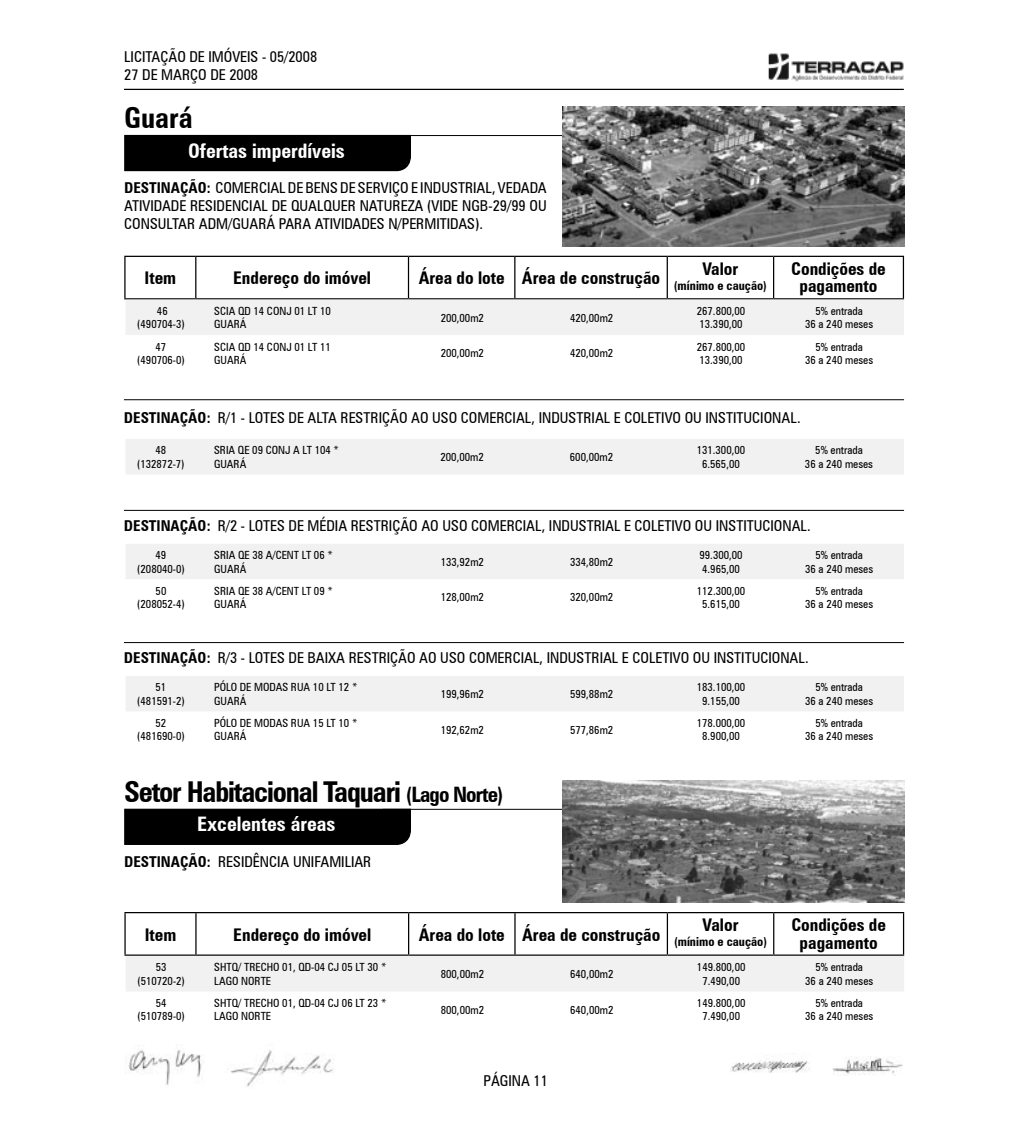
<style>
.page{position:relative;width:1028px;height:1134px;background:#fff}
.page>*{position:absolute;margin:0;border:0;box-sizing:border-box;transform-origin:0 0}
.t1{font:700 condensed 28.75px "Zurich BT";letter-spacing:-.04em;color:#000}
.t2{font:700 condensed 20px "Zurich BT";color:#fff}
.t3{font:700 condensed 17.5px/17.5px "Zurich BT";color:#000;text-align:center}
.t4{font:condensed 15px/18px "Zurich BT";color:#000}
.t5{font:700 condensed 12.5px "Zurich BT";color:#000}
.t6{font:condensed 11.25px/13.5px "Zurich BT";color:#000;text-align:center}
.s1{font-weight:700}
.s2{font-size:21.25px}
</style>
<div class="page">
<img style="left:125px;top:1049px;width:77px;height:36px">
<img style="left:230px;top:1050px;width:105px;height:37px">
<img style="left:730px;top:1053px;width:80px;height:20px">
<img style="left:832px;top:1056px;width:71px;height:20px">
<img style="left:768px;top:53px;width:136px;height:29px">
<hr style="left:124px;top:89px;width:779px;height:1px;background:#000">
<hr style="left:124px;top:399px;width:780px;height:1px;background:#000">
<hr style="left:124px;top:510px;width:780px;height:1px;background:#000">
<hr style="left:124px;top:642px;width:780px;height:1px;background:#000">
<div style="left:126px;top:439px;width:778px;height:35px;background:#f1f1f2"></div>
<div style="left:124px;top:134px;width:287px;height:38px;background:#000"></div>
<hr style="left:383px;top:135px;width:180px;height:1px;background:#000">
<img style="left:563px;top:106px;width:341px;height:140px">
<hr style="left:124px;top:256px;width:72px;height:1px;background:#000">
<hr style="left:124px;top:257px;width:1px;height:41px;background:#000">
<hr style="left:196px;top:256px;width:212px;height:1px;background:#000">
<hr style="left:195px;top:257px;width:1px;height:41px;background:#000">
<hr style="left:408px;top:256px;width:107px;height:1px;background:#000">
<hr style="left:408px;top:257px;width:1px;height:41px;background:#000">
<hr style="left:515px;top:256px;width:152px;height:1px;background:#000">
<hr style="left:514px;top:257px;width:1px;height:41px;background:#000">
<hr style="left:667px;top:256px;width:106px;height:1px;background:#000">
<hr style="left:666px;top:257px;width:2px;height:41px;background:#000">
<hr style="left:773px;top:256px;width:131px;height:1px;background:#000">
<hr style="left:773px;top:257px;width:1px;height:41px;background:#000">
<hr style="left:902px;top:257px;width:2px;height:41px;background:#000">
<hr style="left:124px;top:298px;width:72px;height:1px;background:#000">
<hr style="left:196px;top:298px;width:212px;height:1px;background:#000">
<hr style="left:408px;top:298px;width:107px;height:1px;background:#000">
<hr style="left:515px;top:298px;width:152px;height:1px;background:#000">
<hr style="left:667px;top:298px;width:106px;height:1px;background:#000">
<hr style="left:773px;top:298px;width:131px;height:1px;background:#000">
<div style="left:126px;top:300px;width:778px;height:35px;background:#f1f1f2"></div>
<div style="left:126px;top:544px;width:778px;height:35px;background:#f1f1f2"></div>
<div style="left:126px;top:676px;width:778px;height:35px;background:#f1f1f2"></div>
<div style="left:124px;top:808px;width:287px;height:37px;background:#000"></div>
<hr style="left:383px;top:809px;width:180px;height:1px;background:#000">
<img style="left:563px;top:780px;width:341px;height:123px">
<hr style="left:124px;top:912px;width:72px;height:1px;background:#000">
<hr style="left:124px;top:913px;width:2px;height:41px;background:#000">
<hr style="left:196px;top:912px;width:212px;height:1px;background:#000">
<hr style="left:195px;top:913px;width:1px;height:41px;background:#000">
<hr style="left:408px;top:912px;width:107px;height:1px;background:#000">
<hr style="left:408px;top:913px;width:1px;height:41px;background:#000">
<hr style="left:515px;top:912px;width:152px;height:1px;background:#000">
<hr style="left:514px;top:913px;width:1px;height:41px;background:#000">
<hr style="left:667px;top:912px;width:106px;height:1px;background:#000">
<hr style="left:667px;top:913px;width:1px;height:41px;background:#000">
<hr style="left:773px;top:912px;width:131px;height:1px;background:#000">
<hr style="left:773px;top:913px;width:1px;height:41px;background:#000">
<hr style="left:903px;top:913px;width:1px;height:41px;background:#000">
<hr style="left:124px;top:954px;width:72px;height:2px;background:#000">
<hr style="left:196px;top:954px;width:212px;height:2px;background:#000">
<hr style="left:408px;top:954px;width:107px;height:2px;background:#000">
<hr style="left:515px;top:954px;width:152px;height:2px;background:#000">
<hr style="left:667px;top:954px;width:106px;height:2px;background:#000">
<hr style="left:773px;top:954px;width:131px;height:2px;background:#000">
<div style="left:126px;top:956px;width:778px;height:35px;background:#f1f1f2"></div>
<h3 class="t4" style="left:124px;top:48px;width:194px;line-height:17.5px">LICITAÇÃO DE IMÓVEIS - 05/2008<br>27 DE MARÇO DE 2008</h3>
<h1 class="t1" style="left:124px;top:100px;width:70px">Guará</h1>
<h2 class="t2" style="left:188px;top:138px;width:158px">Ofertas imperdíveis</h2>
<h3 class="t4" style="left:124px;top:178px;width:424px;text-align:justify"><span class="s1">DESTINAÇÃO:</span> COMERCIAL DE BENS DE SERVIÇO E INDUSTRIAL, VEDADA ATIVIDADE RESIDENCIAL DE QUALQUER NATUREZA (VIDE NGB-29/99 OU CONSULTAR ADM/GUARÁ PARA ATIVIDADES N/PERMITIDAS).</h3>
<h3 class="t3" style="left:145px;top:269px;width:33px">Item</h3>
<h3 class="t3" style="left:233px;top:269px;width:139px">Endereço do imóvel</h3>
<h3 class="t3" style="left:418px;top:269px;width:243px">Área do lote Área de construção</h3>
<h3 class="t3" style="left:702px;top:260px;width:37px">Valor</h3>
<p class="t5" style="left:674px;top:278px;width:95px">(mínimo e caução)</p>
<h3 class="t3" style="left:791px;top:260px;width:96px">Condições de pagamento</h3>
<p class="t6" style="left:137px;top:304px;width:49px">46 (490704-3)</p>
<p class="t6" style="left:214px;top:304px;width:118px;text-align:left">SCIA QD 14 CONJ 01 LT 10<br>GUARÁ</p>
<p class="t6" style="left:440px;top:311px;width:45px">200,00m2</p>
<p class="t6" style="left:570px;top:311px;width:45px">420,00m2</p>
<p class="t6" style="left:697px;top:304px;width:50px;text-align:left">267.800,00<br>13.390,00</p>
<p class="t6" style="left:805px;top:304px;width:70px">5% entrada<br>36 a 240 meses</p>
<p class="t6" style="left:137px;top:340px;width:49px">47 (490706-0)</p>
<p class="t6" style="left:214px;top:340px;width:118px;text-align:left">SCIA QD 14 CONJ 01 LT 11<br>GUARÁ</p>
<p class="t6" style="left:440px;top:346px;width:45px">200,00m2</p>
<p class="t6" style="left:570px;top:346px;width:45px">420,00m2</p>
<p class="t6" style="left:697px;top:340px;width:50px;text-align:left">267.800,00<br>13.390,00</p>
<p class="t6" style="left:805px;top:340px;width:70px">5% entrada<br>36 a 240 meses</p>
<h3 class="t4" style="left:124px;top:408px;width:678px"><span class="s1">DESTINAÇÃO:</span> R/1 - LOTES DE ALTA RESTRIÇÃO AO USO COMERCIAL, INDUSTRIAL E COLETIVO OU INSTITUCIONAL.</h3>
<p class="t6" style="left:137px;top:443px;width:49px">48 (132872-7)</p>
<p class="t6" style="left:214px;top:443px;width:126px;text-align:left">SRIA QE 09 CONJ A LT 104 *<br>GUARÁ</p>
<p class="t6" style="left:440px;top:450px;width:45px">200,00m2</p>
<p class="t6" style="left:570px;top:450px;width:45px">600,00m2</p>
<p class="t6" style="left:696px;top:443px;width:50px">131.300,00<br>6.565,00</p>
<p class="t6" style="left:805px;top:443px;width:70px">5% entrada<br>36 a 240 meses</p>
<h3 class="t4" style="left:124px;top:516px;width:688px"><span class="s1">DESTINAÇÃO:</span> R/2 - LOTES DE MÉDIA RESTRIÇÃO AO USO COMERCIAL, INDUSTRIAL E COLETIVO OU INSTITUCIONAL.</h3>
<p class="t6" style="left:137px;top:548px;width:49px">49 (208040-0)</p>
<p class="t6" style="left:214px;top:548px;width:120px;text-align:left">SRIA QE 38 A/CENT LT 06 *<br>GUARÁ</p>
<p class="t6" style="left:440px;top:555px;width:45px">133,92m2</p>
<p class="t6" style="left:570px;top:555px;width:45px">334,80m2</p>
<p class="t6" style="left:699px;top:548px;width:45px;text-align:left">99.300,00<br>4.965,00</p>
<p class="t6" style="left:805px;top:548px;width:70px">5% entrada<br>36 a 240 meses</p>
<p class="t6" style="left:137px;top:584px;width:49px">50 (208052-4)</p>
<p class="t6" style="left:214px;top:584px;width:120px;text-align:left">SRIA QE 38 A/CENT LT 09 *<br>GUARÁ</p>
<p class="t6" style="left:441px;top:591px;width:45px">128,00m2</p>
<p class="t6" style="left:570px;top:591px;width:45px">320,00m2</p>
<p class="t6" style="left:697px;top:584px;width:50px">112.300,00<br>5.615,00</p>
<p class="t6" style="left:805px;top:584px;width:70px">5% entrada<br>36 a 240 meses</p>
<h3 class="t4" style="left:124px;top:648px;width:686px"><span class="s1">DESTINAÇÃO:</span> R/3 - LOTES DE BAIXA RESTRIÇÃO AO USO COMERCIAL, INDUSTRIAL E COLETIVO OU INSTITUCIONAL.</h3>
<p class="t6" style="left:137px;top:680px;width:49px">51 (481591-2)</p>
<p class="t6" style="left:214px;top:680px;width:145px;text-align:left">PÓLO DE MODAS RUA 10 LT 12 *<br>GUARÁ</p>
<p class="t6" style="left:440px;top:687px;width:45px">199,96m2</p>
<p class="t6" style="left:570px;top:687px;width:45px">599,88m2</p>
<p class="t6" style="left:697px;top:680px;width:50px">183.100,00<br>9.155,00</p>
<p class="t6" style="left:805px;top:680px;width:70px">5% entrada<br>36 a 240 meses</p>
<p class="t6" style="left:137px;top:716px;width:49px">52 (481690-0)</p>
<p class="t6" style="left:214px;top:716px;width:145px;text-align:left">PÓLO DE MODAS RUA 15 LT 10 *<br>GUARÁ</p>
<p class="t6" style="left:440px;top:723px;width:45px">192,62m2</p>
<p class="t6" style="left:570px;top:723px;width:45px">577,86m2</p>
<p class="t6" style="left:697px;top:716px;width:50px">178.000,00<br>8.900,00</p>
<p class="t6" style="left:805px;top:716px;width:70px">5% entrada<br>36 a 240 meses</p>
<h1 class="t1" style="left:124px;top:774px;width:381px">Setor Habitacional Taquari <span class="s2">(Lago Norte)</span></h1>
<h2 class="t2" style="left:197px;top:812px;width:140px">Excelentes áreas</h2>
<h3 class="t4" style="left:124px;top:852px;width:249px"><span class="s1">DESTINAÇÃO:</span> RESIDÊNCIA UNIFAMILIAR</h3>
<h3 class="t3" style="left:145px;top:925px;width:33px">Item</h3>
<h3 class="t3" style="left:233px;top:925px;width:139px">Endereço do imóvel</h3>
<h3 class="t3" style="left:419px;top:925px;width:243px">Área do lote Área de construção</h3>
<h3 class="t3" style="left:702px;top:916px;width:37px">Valor</h3>
<p class="t5" style="left:674px;top:934px;width:95px">(mínimo e caução)</p>
<h3 class="t3" style="left:791px;top:916px;width:96px">Condições de pagamento</h3>
<p class="t6" style="left:137px;top:960px;width:49px">53 (510720-2)</p>
<p class="t6" style="left:214px;top:960px;width:174px;text-align:left">SHTQ/ TRECHO 01, QD-04 CJ 05 LT 30 *<br>LAGO NORTE</p>
<p class="t6" style="left:441px;top:967px;width:45px">800,00m2</p>
<p class="t6" style="left:570px;top:967px;width:45px">640,00m2</p>
<p class="t6" style="left:697px;top:960px;width:50px">149.800,00<br>7.490,00</p>
<p class="t6" style="left:805px;top:960px;width:70px">5% entrada<br>36 a 240 meses</p>
<p class="t6" style="left:137px;top:996px;width:49px">54 (510789-0)</p>
<p class="t6" style="left:214px;top:996px;width:174px;text-align:left">SHTQ/ TRECHO 01, QD-04 CJ 06 LT 23 *<br>LAGO NORTE</p>
<p class="t6" style="left:441px;top:1003px;width:45px">800,00m2</p>
<p class="t6" style="left:570px;top:1003px;width:45px">640,00m2</p>
<p class="t6" style="left:697px;top:996px;width:50px">149.800,00<br>7.490,00</p>
<p class="t6" style="left:805px;top:996px;width:70px">5% entrada<br>36 a 240 meses</p>
<h3 class="t4" style="left:483px;top:1071px;width:66px">PÁGINA 11</h3>
</div>
